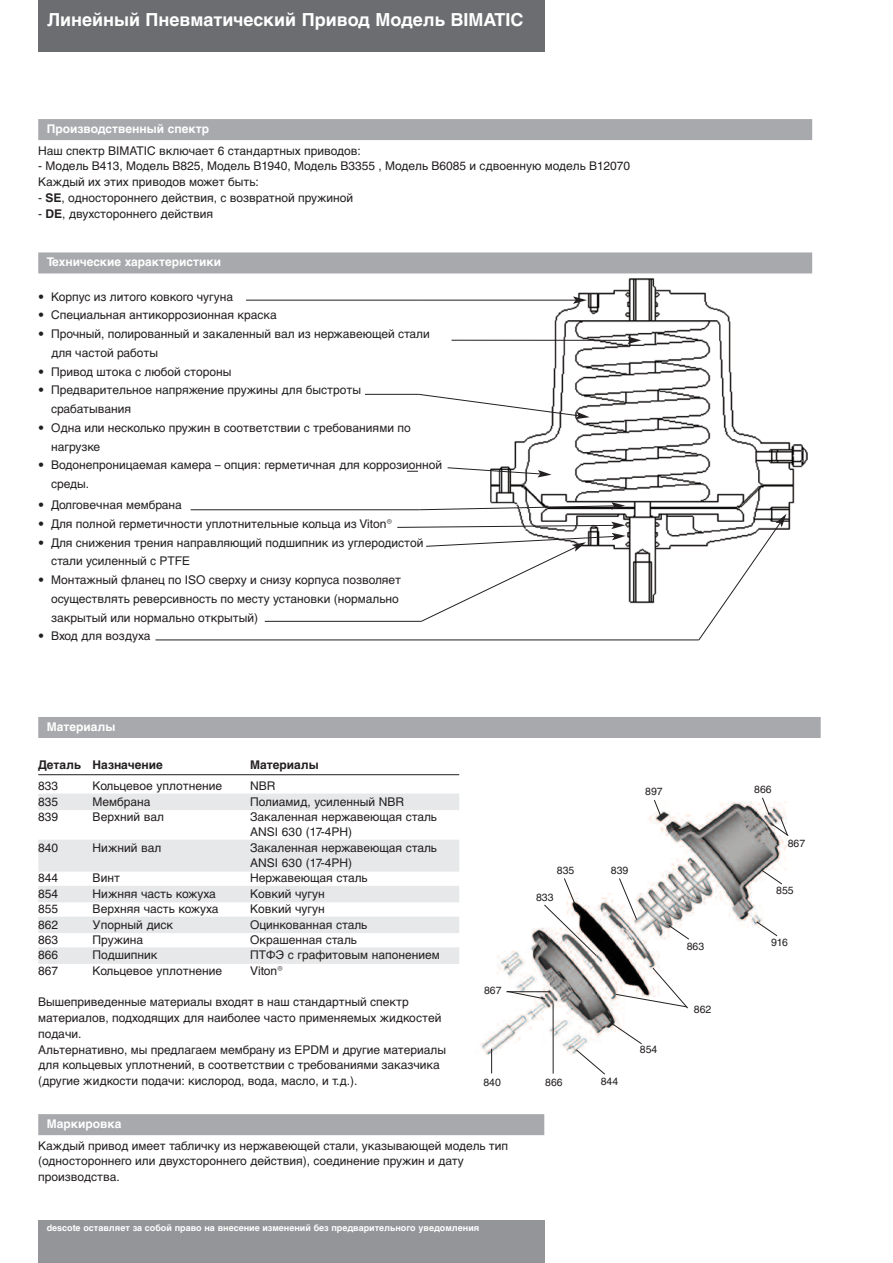
<style>
.page{position:relative;width:893px;height:1263px;background:#fff}
.page>*{position:absolute;margin:0;border:0;box-sizing:border-box;transform-origin:0 0}
.t1{font:700 18px "Helvetica Cyr";color:#fff}
.t2{font:12px/15.8px "Helvetica Cyr Upright";color:#231f20}
.t3{font:700 12px "Helvetica Cyr";color:#fff}
.t4{font:700 12px "Helvetica Cyr";color:#231f20}
.t5{font:10.5px "Helvetica Cyr Upright";color:#231f20}
.t6{font:700 9px "Helvetica Cyr";color:#fff}
.s1{font-family:"Helvetica Cyr";font-weight:700}
</style>
<div class="page">
<div style="left:38px;top:0;width:507px;height:52px;background:#6c6d70"></div>
<div style="left:38px;top:1220px;width:506px;height:43px;background:#939598"></div>
<img style="left:478px;top:258px;width:335px;height:346px">
<div style="left:38px;top:252px;width:774px;height:21px;background:#a8a9ad"></div>
<div style="left:38px;top:119px;width:774px;height:21px;background:#a8a9ad"></div>
<hr style="left:155px;top:639px;width:544px;height:1px;background:#231f20">
<svg style="left:698px;top:514px;width:88px;height:127px"></svg>
<hr style="left:265px;top:621px;width:156px;height:1px;background:#231f20">
<hr style="left:191px;top:509px;width:228px;height:1px;background:#231f20">
<svg style="left:419px;top:502px;width:206px;height:8px"></svg>
<svg style="left:397px;top:522px;width:229px;height:100px"></svg>
<hr style="left:246px;top:300px;width:173px;height:1px;background:#231f20">
<hr style="left:419px;top:300px;width:157px;height:1px;background:#231f20">
<svg style="left:573px;top:296px;width:14px;height:8px"></svg>
<svg style="left:451px;top:337px;width:190px;height:7px"></svg>
<hr style="left:365px;top:394px;width:54px;height:1px;background:#231f20">
<svg style="left:418px;top:393px;width:172px;height:26px"></svg>
<svg style="left:447px;top:467px;width:104px;height:10px"></svg>
<img style="left:481px;top:801px;width:306px;height:266px">
<hr style="left:38px;top:774px;width:421px;height:1px;background:#231f20">
<div style="left:38px;top:793px;width:421px;height:17px;background:#e7e8e9"></div>
<div style="left:38px;top:840px;width:421px;height:16px;background:#e7e8e9"></div>
<div style="left:38px;top:855px;width:421px;height:16px;background:#e7e8e9"></div>
<div style="left:38px;top:886px;width:421px;height:16px;background:#e7e8e9"></div>
<div style="left:38px;top:916px;width:421px;height:17px;background:#e7e8e9"></div>
<div style="left:38px;top:947px;width:421px;height:17px;background:#e7e8e9"></div>
<div style="left:38px;top:717px;width:783px;height:21px;background:#a8a9ad"></div>
<div style="left:38px;top:1114px;width:506px;height:21px;background:#a8a9ad"></div>
<svg style="left:654px;top:800px;width:8px;height:17px"></svg>
<svg style="left:619px;top:878px;width:18px;height:42px"></svg>
<hr style="left:506px;top:991px;width:44px;height:1px;background:#231f20">
<svg style="left:507px;top:991px;width:38px;height:8px"></svg>
<svg style="left:544px;top:878px;width:53px;height:78px"></svg>
<svg style="left:761px;top:869px;width:21px;height:16px"></svg>
<svg style="left:762px;top:797px;width:27px;height:39px"></svg>
<svg style="left:756px;top:921px;width:22px;height:15px"></svg>
<svg style="left:668px;top:925px;width:21px;height:15px"></svg>
<svg style="left:576px;top:1022px;width:66px;height:53px"></svg>
<hr style="left:553px;top:1003px;width:1px;height:71px;background:#231f20">
<svg style="left:491px;top:1049px;width:1px;height:24px"></svg>
<svg style="left:615px;top:967px;width:73px;height:42px"></svg>
<h1 class="t1" style="left:47px;top:13px;width:478px">Линейный Пневматический Привод Модель BIMATIC</h1>
<p class="t3" style="left:47px;top:124px;width:164px">Производственный спектр</p>
<p class="t2" style="left:38px;top:144px;width:324px">Наш спектр BIMATIC включает 6 стандартных приводов:</p>
<p class="t2" style="left:38px;top:159px;width:593px">- Модель B413, Модель B825, Модель B1940, Модель B3355 , Модель B6085 и сдвоенную модель B12070<br>Каждый их этих приводов может быть:</p>
<p class="t2" style="left:38px;top:191px;width:316px">- <span class="s1">SE</span>, одностороннего действия, с возвратной пружиной</p>
<p class="t2" style="left:38px;top:207px;width:176px">- <span class="s1">DE</span>, двухстороннего действия</p>
<p class="t3" style="left:47px;top:258px;width:176px">Технические характеристики</p>
<p class="t2" style="left:38px;top:290px;width:197px">• Корпус из литого ковкого чугуна</p>
<p class="t2" style="left:38px;top:308px;width:240px">• Специальная антикоррозионная краска</p>
<p class="t2" style="left:51px;top:326px;width:380px;line-height:18.8px;text-indent:-13px">• Прочный, полированный и закаленный вал из нержавеющей стали для частой работы</p>
<p class="t2" style="left:38px;top:365px;width:195px">• Привод штока с любой стороны</p>
<p class="t2" style="left:51px;top:382px;width:311px;line-height:18.8px;text-indent:-13px">• Предварительное напряжение пружины для быстроты срабатывания</p>
<p class="t2" style="left:51px;top:419px;width:361px;line-height:18.8px;text-indent:-13px">• Одна или несколько пружин в соответствии с требованиями по нагрузке</p>
<p class="t2" style="left:51px;top:457px;width:393px;line-height:18.8px;text-indent:-13px">• Водонепроницаемая камера – опция: герметичная для коррозионной среды.</p>
<p class="t2" style="left:38px;top:498px;width:145px">• Долговечная мембрана</p>
<p class="t2" style="left:38px;top:517px;width:356px">• Для полной герметичности уплотнительные кольца из Viton®</p>
<p class="t2" style="left:51px;top:534px;width:374px;line-height:18.8px;text-indent:-13px">• Для снижения трения направляющий подшипник из углеродистой стали усиленный с PTFE</p>
<p class="t2" style="left:51px;top:572px;width:352px;line-height:18.8px;text-indent:-13px">• Монтажный фланец по ISO сверху и снизу корпуса позволяет осуществлять реверсивность по месту установки (нормально закрытый или нормально открытый)</p>
<p class="t2" style="left:38px;top:629px;width:114px">• Вход для воздуха</p>
<p class="t3" style="left:47px;top:722px;width:70px">Материалы</p>
<p class="t4" style="left:38px;top:760px;width:126px">Деталь Назначение</p>
<p class="t4" style="left:250px;top:760px;width:70px">Материалы</p>
<p class="t2" style="left:38px;top:779px;width:22px">833</p>
<p class="t2" style="left:93px;top:779px;width:131px">Кольцевое уплотнение</p>
<p class="t2" style="left:250px;top:779px;width:27px">NBR</p>
<p class="t2" style="left:38px;top:795px;width:22px">835</p>
<p class="t2" style="left:93px;top:795px;width:59px">Мембрана</p>
<p class="t2" style="left:250px;top:795px;width:155px">Полиамид, усиленный NBR</p>
<p class="t2" style="left:38px;top:810px;width:22px">839</p>
<p class="t2" style="left:93px;top:810px;width:73px">Верхний вал</p>
<p class="t2" style="left:250px;top:810px;width:188px;line-height:15.3px">Закаленная нержавеющая сталь<br>ANSI 630 (17-4PH)</p>
<p class="t2" style="left:38px;top:841px;width:22px">840</p>
<p class="t2" style="left:93px;top:841px;width:70px">Нижний вал</p>
<p class="t2" style="left:250px;top:841px;width:188px;line-height:15.3px">Закаленная нержавеющая сталь<br>ANSI 630 (17-4PH)</p>
<p class="t2" style="left:38px;top:871px;width:22px">844</p>
<p class="t2" style="left:93px;top:871px;width:29px">Винт</p>
<p class="t2" style="left:250px;top:871px;width:119px">Нержавеющая сталь</p>
<p class="t2" style="left:38px;top:887px;width:22px">854</p>
<p class="t2" style="left:93px;top:887px;width:125px">Нижняя часть кожуха</p>
<p class="t2" style="left:250px;top:887px;width:76px">Ковкий чугун</p>
<p class="t2" style="left:38px;top:902px;width:22px">855</p>
<p class="t2" style="left:93px;top:902px;width:127px">Верхняя часть кожуха</p>
<p class="t2" style="left:250px;top:902px;width:76px">Ковкий чугун</p>
<p class="t2" style="left:38px;top:918px;width:22px">862</p>
<p class="t2" style="left:93px;top:918px;width:82px">Упорный диск</p>
<p class="t2" style="left:250px;top:918px;width:119px">Оцинкованная сталь</p>
<p class="t2" style="left:38px;top:933px;width:22px">863</p>
<p class="t2" style="left:93px;top:933px;width:52px">Пружина</p>
<p class="t2" style="left:250px;top:933px;width:108px">Окрашенная сталь</p>
<p class="t2" style="left:38px;top:948px;width:22px">866</p>
<p class="t2" style="left:93px;top:948px;width:66px">Подшипник</p>
<p class="t2" style="left:250px;top:948px;width:191px">ПТФЭ с графитовым напонением</p>
<p class="t2" style="left:38px;top:964px;width:22px">867</p>
<p class="t2" style="left:93px;top:964px;width:131px">Кольцевое уплотнение</p>
<p class="t2" style="left:250px;top:964px;width:34px">Viton®</p>
<p class="t2" style="left:38px;top:995px;width:409px">Вышеприведенные материалы входят в наш стандартный спектр материалов, подходящих для наиболее часто применяемых жидкостей подачи.<br>Альтернативно, мы предлагаем мембрану из EPDM и другие материалы для кольцевых уплотнений, в соответствии с требованиями заказчика (другие жидкости подачи: кислород, вода, масло, и т.д.).</p>
<p class="t5" style="left:645px;top:788px;width:19px">897</p>
<p class="t5" style="left:557px;top:866px;width:19px">835</p>
<p class="t5" style="left:611px;top:866px;width:19px">839</p>
<p class="t5" style="left:536px;top:893px;width:19px">833</p>
<p class="t5" style="left:484px;top:986px;width:19px">867</p>
<p class="t5" style="left:483px;top:1078px;width:19px">840</p>
<p class="t5" style="left:545px;top:1078px;width:19px">866</p>
<p class="t5" style="left:601px;top:1078px;width:19px">844</p>
<p class="t5" style="left:640px;top:1046px;width:19px">854</p>
<p class="t3" style="left:47px;top:1119px;width:76px">Маркировка</p>
<p class="t2" style="left:38px;top:1139px;width:472px">Каждый привод имеет табличку из нержавеющей стали, указывающей модель тип (одностороннего или двухстороннего действия), соединение пружин и дату производства.</p>
<p class="t6" style="left:47px;top:1225px;width:434px">descote оставляет за собой право на внесение изменений без предварительного уведомления</p>
<p class="t5" style="left:687px;top:943px;width:19px">863</p>
<p class="t5" style="left:694px;top:1005px;width:19px">862</p>
<p class="t5" style="left:754px;top:786px;width:19px">866</p>
<p class="t5" style="left:788px;top:839px;width:19px">867</p>
<p class="t5" style="left:776px;top:887px;width:19px">855</p>
<p class="t5" style="left:771px;top:938px;width:19px">916</p>
</div>
